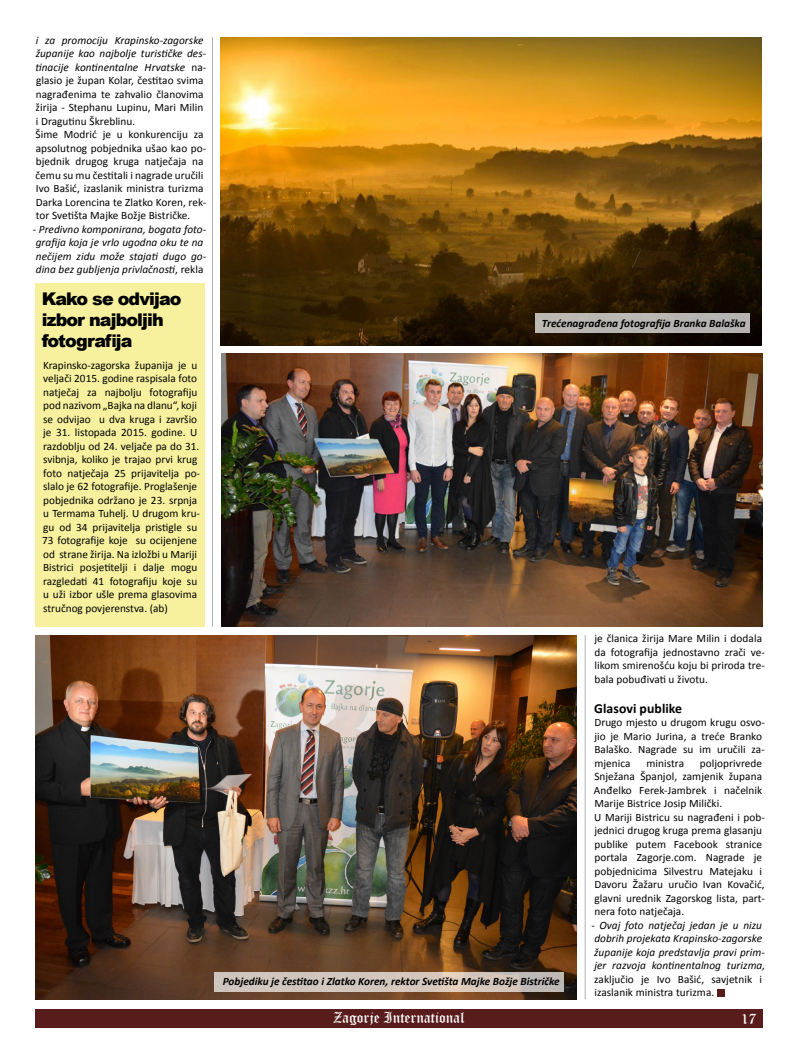
<style>
.page{position:relative;width:798px;height:1063px;background:#fff}
.page>*{position:absolute;margin:0;border:0;box-sizing:border-box;transform-origin:0 0}
.t1{font:900 17.5px/21px "Arial";letter-spacing:-.05em;color:#000}
.t2{font:15px "Old English Text";color:#fff}
.t3{font:700 13.75px "Calibri";letter-spacing:.005em;color:#000}
.t4{font:11.25px/13.5px "Calibri";letter-spacing:.005em;color:#000}
.t5{font:italic 11.25px/13.5px "Calibri";letter-spacing:.005em;color:#000}
.t6{font:italic 700 11.25px "Calibri";color:#000}
.s1{font-style:italic}
.s2{font-style:normal}
</style>
<div class="page">
<div style="left:35px;top:1009px;width:727px;height:19px;background:#581c1c"></div>
<div style="left:36px;top:283px;width:169px;height:344px;background:#f7f19f"></div>
<div style="left:716px;top:989px;width:7px;height:7px;background:#581c1c"></div>
<img style="left:220px;top:37px;width:541px;height:308px">
<div style="left:535px;top:314px;width:214px;height:19px;background:#b8b6b2"></div>
<img style="left:35px;top:635px;width:541px;height:364px">
<svg style="left:215px;top:972px;width:348px;height:20px;background:#d0c5bc"></svg>
<img style="left:221px;top:354px;width:541px;height:273px">
<hr style="left:212px;top:37px;width:1px;height:590px;background:#b1b1b0">
<hr style="left:584px;top:635px;width:1px;height:364px;background:#b1b1b0">
<p class="t4" style="left:35px;top:33px;width:172px"><span class="s1">i za promociju Krapinsko-zagorske županije kao najbolje turističke des&shy;tinacije kontinentalne Hrvatske</span> na&shy;glasio je župan Kolar, čestitao svima nagrađenima te zahvalio članovima žirija - Stephanu Lupinu, Mari Milin i Dragutinu Škreblinu.<br>Šime Modrić je u konkurenciju za apsolutnog pobjednika ušao kao po&shy;bjednik drugog kruga natječaja na čemu su mu čestitali i nagrade uručili Ivo Bašić, izaslanik ministra turizma Darka Lorencina te Zlatko Koren, rek&shy;tor Svetišta Majke Božje Bistričke.</p>
<p class="t5" style="left:33px;top:222px;width:175px">- Predivno komponirana, bogata foto&shy;grafija koja je vrlo ugodna oku te na nečijem zidu može stajati dugo go&shy;dina bez gubljenja privlačnosti<span class="s2">, rekla</span></p>
<h1 class="t1" style="left:42px;top:288px;width:141px">Kako se odvijao izbor najboljih fotografija</h1>
<p class="t4" style="left:42px;top:358px;width:159px">Krapinsko-zagorska županija je u veljači 2015. godine raspisala foto natječaj za najbolju fotografiju pod nazivom „Bajka na dlanu“, koji se odvijao u dva kruga i završio je 31. listopada 2015. godine. U razdoblju od 24. veljače pa do 31. svibnja, koliko je trajao prvi krug foto natječaja 25 prijavitelja po&shy;slalo je 62 fotografije. Proglašenje pobjednika održano je 23. srpnja u Termama Tuhelj. U drugom kru&shy;gu od 34 prijavitelja pristigle su 73 fotografije koje su ocijenjene od strane žirija. Na izložbi u Mariji Bistrici posjetitelji i dalje mogu razgledati 41 fotografiju koje su u uži izbor ušle prema glasovima stručnog povjerenstva. (ab)</p>
<p class="t6" style="left:541px;top:316px;width:205px">Trećenagrađena fotografija Branka Balaška</p>
<p class="t6" style="left:223px;top:975px;width:338px">Pobjediku je čestitao i Zlatko Koren, rektor Svetišta Majke Božje Bistričke</p>
<p class="t4" style="left:594px;top:632px;width:172px">je članica žirija Mare Milin i dodala da fotografija jednostavno zrači ve&shy;likom smirenošću koju bi priroda tre&shy;bala pobuđivati u životu.</p>
<p class="t3" style="left:594px;top:699px;width:89px">Glasovi publike</p>
<p class="t4" style="left:594px;top:716px;width:172px">Drugo mjesto u drugom krugu osvo&shy;jio je Mario Jurina, a treće Branko<br>Balaško. Nagrade su im uručili za&shy;mjenica</p>
<p class="t4" style="left:593px;top:756px;width:172px;text-indent:106px">poljoprivrede<br>Snježana Španjol, zamjenik župana<br>Anđelko Ferek-Jambrek i načelnik<br>Marije Bistrice Josip Milički.<br>U Mariji Bistricu su nagrađeni i pob&shy;jednici drugog kruga prema glasanju publike putem Facebook stranice portala Zagorje.com. Nagrade je pobjednicima Silvestru Matejaku i<br>Davoru Žažaru uručio Ivan Kovačić, glavni urednik Zagorskog lista, part&shy;nera foto natječaja.</p>
<p class="t5" style="left:591px;top:918px;width:175px"><span class="s2">-</span> Ovaj foto natječaj jedan je u nizu dobrih projekata Krapinsko-zagorske županije koja predstavlja pravi prim&shy;jer razvoja kontinentalnog turizma,</p>
<p class="t4" style="left:594px;top:972px;width:169px">zaključio je Ivo Bašić, savjetnik i izaslanik ministra turizma.</p>
<p class="t4" style="left:646px;top:756px;width:39px">ministra</p>
<h2 class="t2" style="left:333px;top:1008px;width:133px">Zagorje International</h2>
<h2 class="t2" style="left:740px;top:1009px;width:17px">17</h2>
</div>
